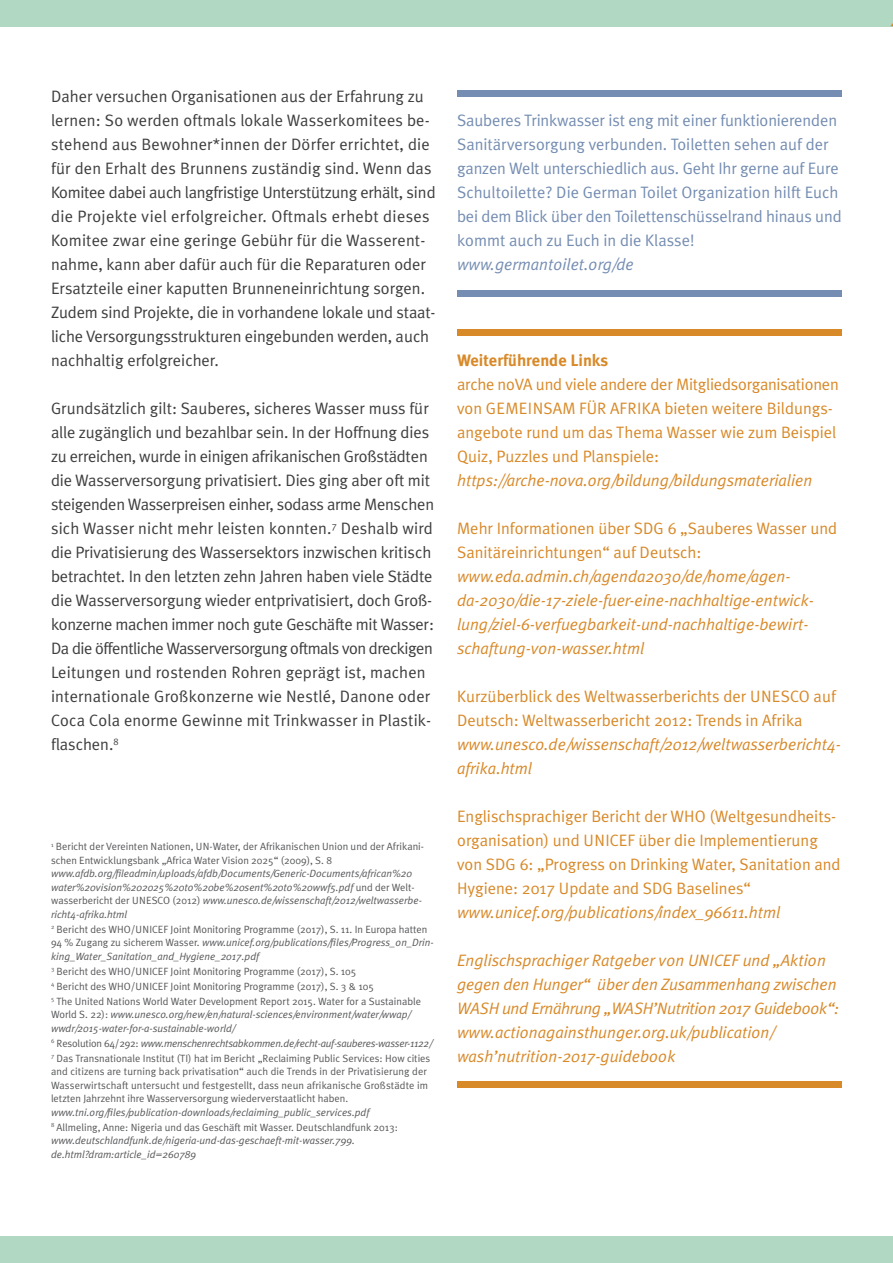
<style>
.page{position:relative;width:893px;height:1263px;background:#fff}
.page>*{position:absolute;margin:0;border:0;box-sizing:border-box;transform-origin:0 0}
.t1{font:16.5px/24px "Meta Plus Normal";color:#3e3e3f}
.t2{font:italic 16.5px/24px "Meta Plus Normal";color:#d88928}
.t3{font:16.5px/24px "Meta Plus Normal";color:#d88928}
.t4{font:16.5px/24px "Meta Plus Normal";letter-spacing:-.01em;color:#758db2}
.t5{font:italic 16.5px "Meta Plus Normal";color:#758db2}
.t6{font:700 16.5px "Meta Plus";color:#d88928}
.t7{font:10.5px/13.5px "Meta Plus Normal";color:#57585a}
.t8{font:italic 10.5px/13.5px "Meta Plus Normal";color:#57585a}
.s1{font-style:normal}
.s2{font-style:italic}
</style>
<div class="page">
<div style="left:0;top:0;width:893px;height:26px;background:#b0d8c3"></div>
<div style="left:0;top:1237px;width:893px;height:26px;background:#b0d8c3"></div>
<div style="left:457px;top:91px;width:385px;height:6px;background:#758db2"></div>
<div style="left:457px;top:290px;width:385px;height:7px;background:#758db2"></div>
<div style="left:457px;top:329px;width:385px;height:6px;background:#d88928"></div>
<div style="left:457px;top:1081px;width:385px;height:6px;background:#d88928"></div>
<p class="t1" style="left:51px;top:84px;width:386px">Daher versuchen Organisationen aus der Erfahrung zu lernen: So werden oftmals lokale Wasserkomitees be&shy;stehend aus Bewohner*innen der Dörfer errichtet, die für den Erhalt des Brunnens zuständig sind. Wenn das Komitee dabei auch langfristige Unterstützung erhält, sind die Projekte viel erfolgreicher. Oftmals erhebt dieses Komitee zwar eine geringe Gebühr für die Wasserent&shy;nahme, kann aber dafür auch für die Reparaturen oder Ersatzteile einer kaputten Brunneneinrichtung sorgen.<br>Zudem sind Projekte, die in vorhandene lokale und staat&shy;liche Versorgungsstrukturen eingebunden werden, auch nachhaltig erfolgreicher.</p>
<p class="t1" style="left:51px;top:396px;width:385px">Grundsätzlich gilt: Sauberes, sicheres Wasser muss für alle zugänglich und bezahlbar sein. In der Hoffnung dies zu erreichen, wurde in einigen afrikanischen Großstädten die Wasserversorgung privatisiert. Dies ging aber oft mit steigenden Wasserpreisen einher, sodass arme Menschen sich Wasser nicht mehr leisten konnten.<sup>7</sup> Deshalb wird die Privatisierung des Wassersektors inzwischen kritisch betrachtet. In den letzten zehn Jahren haben viele Städte die Wasserversorgung wieder entprivatisiert, doch Groß&shy;konzerne machen immer noch gute Geschäfte mit Wasser:<br>Da die öffentliche Wasserversorgung oftmals von dreckigen Leitungen und rostenden Rohren geprägt ist, machen internationale Großkonzerne wie Nestlé, Danone oder Coca Cola enorme Gewinne mit Trinkwasser in Plastik&shy;flaschen.<sup>8</sup></p>
<p class="t7" style="left:51px;top:840px;width:374px"><sup>1</sup> Bericht der Vereinten Nationen, UN-Water, der Afrikanischen Union und der Afrikani&shy;schen Entwicklungsbank „Africa Water Vision 2025“ (2009), S. 8</p>
<p class="t8" style="left:51px;top:867px;width:372px">www.afdb.org/fileadmin/uploads/afdb/Documents/Generic-Documents/african%20 water%20vision%202025%20to%20be%20sent%20to%20wwf5.pdf <span class="s1">und der Welt&shy;wasserbericht der UNESCO (2012)</span> www.unesco.de/wissenschaft/2012/weltwasserbe&shy;richt4-afrika.html</p>
<p class="t7" style="left:51px;top:922px;width:384px"><sup>2</sup> Bericht des WHO/UNICEF Joint Monitoring Programme (2017), S. 11. In Europa hatten<br>94 % Zugang zu sicherem Wasser. <span class="s2">www.unicef.org/publications/files/Progress_on_Drin&shy;king_Water_Sanitation_and_Hygiene_2017.pdf</span></p>
<p class="t7" style="left:51px;top:963px;width:371px;line-height:15px"><sup>3</sup> Bericht des WHO/UNICEF Joint Monitoring Programme (2017), S. 105<br><sup>4</sup> Bericht des WHO/UNICEF Joint Monitoring Programme (2017), S. 3 &amp; 105<br><sup>5</sup> The United Nations World Water Development Report 2015. Water for a Sustainable</p>
<p class="t8" style="left:51px;top:1008px;width:361px"><span class="s1">World S. 22):</span> www.unesco.org/new/en/natural-sciences/environment/water/wwap/ wwdr/2015-water-for-a-sustainable-world/</p>
<p class="t7" style="left:51px;top:1035px;width:382px;line-height:15px"><sup>6</sup> Resolution 64/292: <span class="s2">www.menschenrechtsabkommen.de/recht-auf-sauberes-wasser-1122/<br></span><sup>7</sup> Das Transnationale Institut (TI) hat im Bericht „Reclaiming Public Services: How cities</p>
<p class="t7" style="left:51px;top:1065px;width:378px;text-align:justify">and citizens are turning back privatisation“ auch die Trends in der Privatisierung der Wasserwirtschaft untersucht und festgestellt, dass neun afrikanische Großstädte im letzten Jahrzehnt ihre Wasserversorgung wiederverstaatlicht haben.</p>
<p class="t8" style="left:51px;top:1104px;width:348px;line-height:15px">www.tni.org/files/publication-downloads/reclaiming_public_services.pdf<br><sup>8</sup> <span class="s1">Allmeling, Anne: Nigeria und das Geschäft mit Wasser. Deutschlandfunk 2013:</span></p>
<p class="t8" style="left:51px;top:1134px;width:305px">www.deutschlandfunk.de/nigeria-und-das-geschaeft-mit-wasser.799. de.html?dram:article_id=260789</p>
<p class="t4" style="left:457px;top:108px;width:386px">Sauberes Trinkwasser ist eng mit einer funktionierenden Sanitärversorgung verbunden. Toiletten sehen auf der ganzen Welt unterschiedlich aus. Geht Ihr gerne auf Eure Schultoilette? Die German Toilet Organization hilft Euch bei dem Blick über den Toilettenschüsselrand hinaus und kommt auch zu Euch in die Klasse!</p>
<p class="t5" style="left:457px;top:255px;width:178px">www.germantoilet.org/de</p>
<p class="t6" style="left:457px;top:351px;width:153px">Weiterführende Links</p>
<p class="t3" style="left:457px;top:372px;width:383px">arche noVA und viele andere der Mitgliedsorganisationen von GEMEINSAM FÜR AFRIKA bieten weitere Bildungs&shy;angebote rund um das Thema Wasser wie zum Beispiel Quiz, Puzzles und Planspiele:</p>
<p class="t2" style="left:457px;top:468px;width:357px">https://arche-nova.org/bildung/bildungsmaterialien</p>
<p class="t3" style="left:457px;top:516px;width:382px">Mehr Informationen über SDG 6 „Sauberes Wasser und<br>Sanitäreinrichtungen“ auf Deutsch:</p>
<p class="t2" style="left:457px;top:564px;width:358px">www.eda.admin.ch/agenda2030/de/home/agen&shy;da-2030/die-17-ziele-fuer-eine-nachhaltige-entwick&shy;lung/ziel-6-verfuegbarkeit-und-nachhaltige-bewirt&shy;schaftung-von-wasser.html</p>
<p class="t3" style="left:457px;top:684px;width:380px">Kurzüberblick des Weltwasserberichts der UNESCO auf<br>Deutsch: Weltwasserbericht 2012: Trends in Afrika</p>
<p class="t2" style="left:457px;top:732px;width:385px">www.unesco.de/wissenschaft/2012/weltwasserbericht4- afrika.html</p>
<p class="t3" style="left:457px;top:804px;width:385px">Englischsprachiger Bericht der WHO (Weltgesundheits&shy;organisation) und UNICEF über die Implementierung von SDG 6: „Progress on Drinking Water, Sanitation and Hygiene: 2017 Update and SDG Baselines“</p>
<p class="t2" style="left:457px;top:900px;width:325px">www.unicef.org/publications/index_96611.html</p>
<p class="t2" style="left:457px;top:948px;width:384px">Englischsprachiger Ratgeber von UNICEF und „Aktion gegen den Hunger“ über den Zusammenhang zwischen WASH und Ernährung „WASH’Nutrition 2017 Guidebook“: www.actionagainsthunger.org.uk/publication/ wash’nutrition-2017-guidebook</p>
</div>
